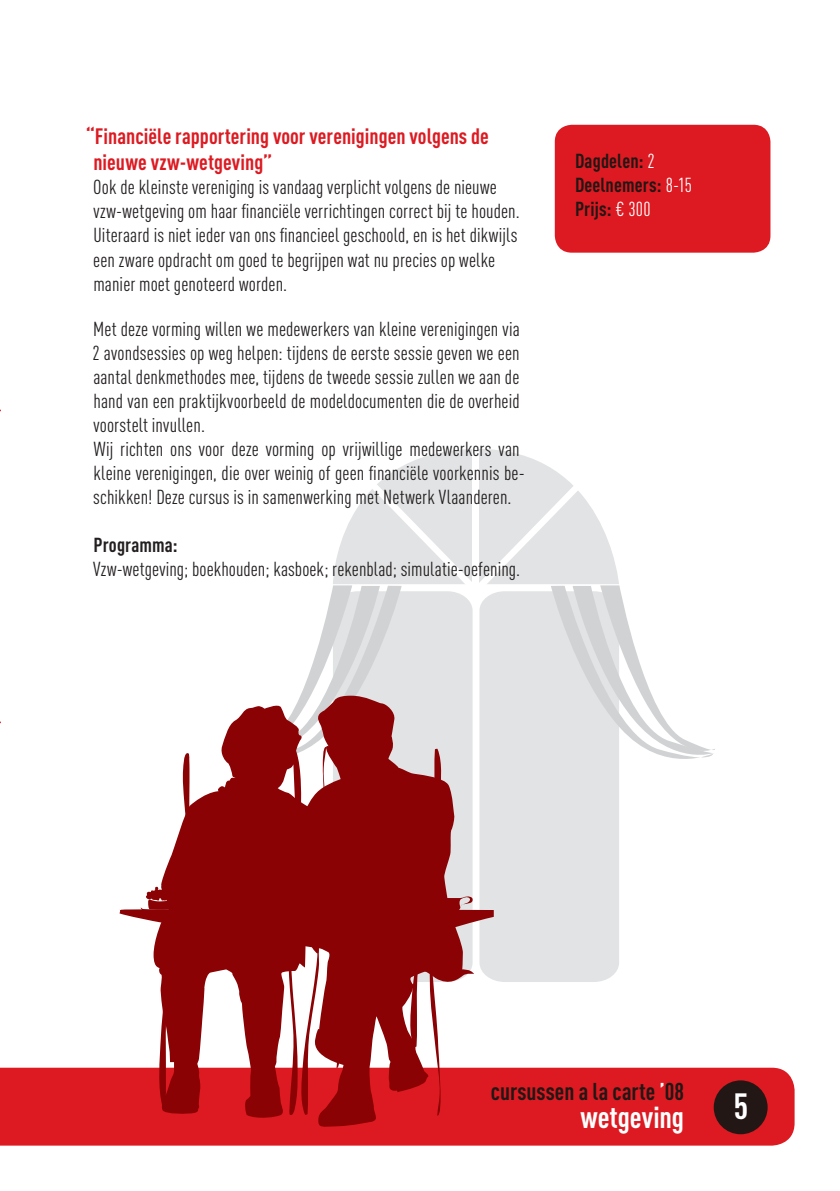
<style>
.page{position:relative;width:840px;height:1191px;background:#fff}
.page>*{position:absolute;margin:0;border:0;box-sizing:border-box;transform-origin:0 0}
.t1{font:700 36px "DIN Cond";color:#fff}
.t2{font:700 30px "DIN Cond";color:#fff}
.t3{font:700 24px "DIN Cond";color:#221715}
.t4{font:700 22px/26.4px "DIN Cond";color:#dd1a21}
.t5{font:20px/24px "DIN Cond";letter-spacing:.005em;color:#231f20}
.t6{font:700 20px/24px "DIN Cond";letter-spacing:.005em;color:#221715}
.t7{font:700 20px "DIN Cond";letter-spacing:.005em;color:#231f20}
.s1{font-weight:400;color:#fff}
.s2{color:#fff}
</style>
<div class="page">
<div style="left:0;top:1067px;width:794px;height:78px;background:#dd1a21"></div>
<div style="left:713px;top:1080px;width:54px;height:54px;background:#221715;border-radius:50%"></div>
<svg style="left:215px;top:1117px;width:259px;height:11px;background:#cf161c"></svg>
<svg style="left:118px;top:449px;width:600px;height:668px"></svg>
<div style="left:554px;top:125px;width:216px;height:128px;background:#dd1a21;border-radius:17px"></div>
<p class="t4" style="left:93px;top:126px;width:397px;text-indent:-8px">“Financiële rapportering voor verenigingen volgens de nieuwe vzw-wetgeving”</p>
<p class="t5" style="left:93px;top:178px;width:428px">Ook de kleinste vereniging is vandaag verplicht volgens de nieuwe vzw-wetgeving om haar financiële verrichtingen correct bij te houden.<br>Uiteraard is niet ieder van ons financieel geschoold, en is het dikwijls een zware opdracht om goed te begrijpen wat nu precies op welke manier moet genoteerd worden.</p>
<p class="t5" style="left:92px;top:319px;width:433px">Met deze vorming willen we medewerkers van kleine verenigingen via 2 avondsessies op weg helpen: tijdens de eerste sessie geven we een aantal denkmethodes mee, tijdens de tweede sessie zullen we aan de hand van een praktijkvoorbeeld de modeldocumenten die de overheid voorstelt invullen.<br>Wij richten ons voor deze vorming op vrijwillige medewerkers van kleine verenigingen, die over weinig of geen financiële voorkennis be&shy;schikken! Deze cursus is in samenwerking met Netwerk Vlaanderen.</p>
<p class="t7" style="left:93px;top:538px;width:86px">Programma:</p>
<p class="t5" style="left:93px;top:559px;width:428px">Vzw-wetgeving; boekhouden; kasboek; rekenblad; simulatie-oefening.</p>
<p class="t6" style="left:574px;top:151px;width:118px">Dagdelen: <span class="s1">2<br></span>Deelnemers: <span class="s1">8-15<br></span>Prijs: <span class="s1">€ 300</span></p>
<p class="t3" style="left:490px;top:1082px;width:194px">cursussen a la carte <span class="s2">’</span>08</p>
<h2 class="t2" style="left:580px;top:1106px;width:105px">wetgeving</h2>
<h1 class="t1" style="left:733px;top:1093px;width:16px">5</h1>
</div>
